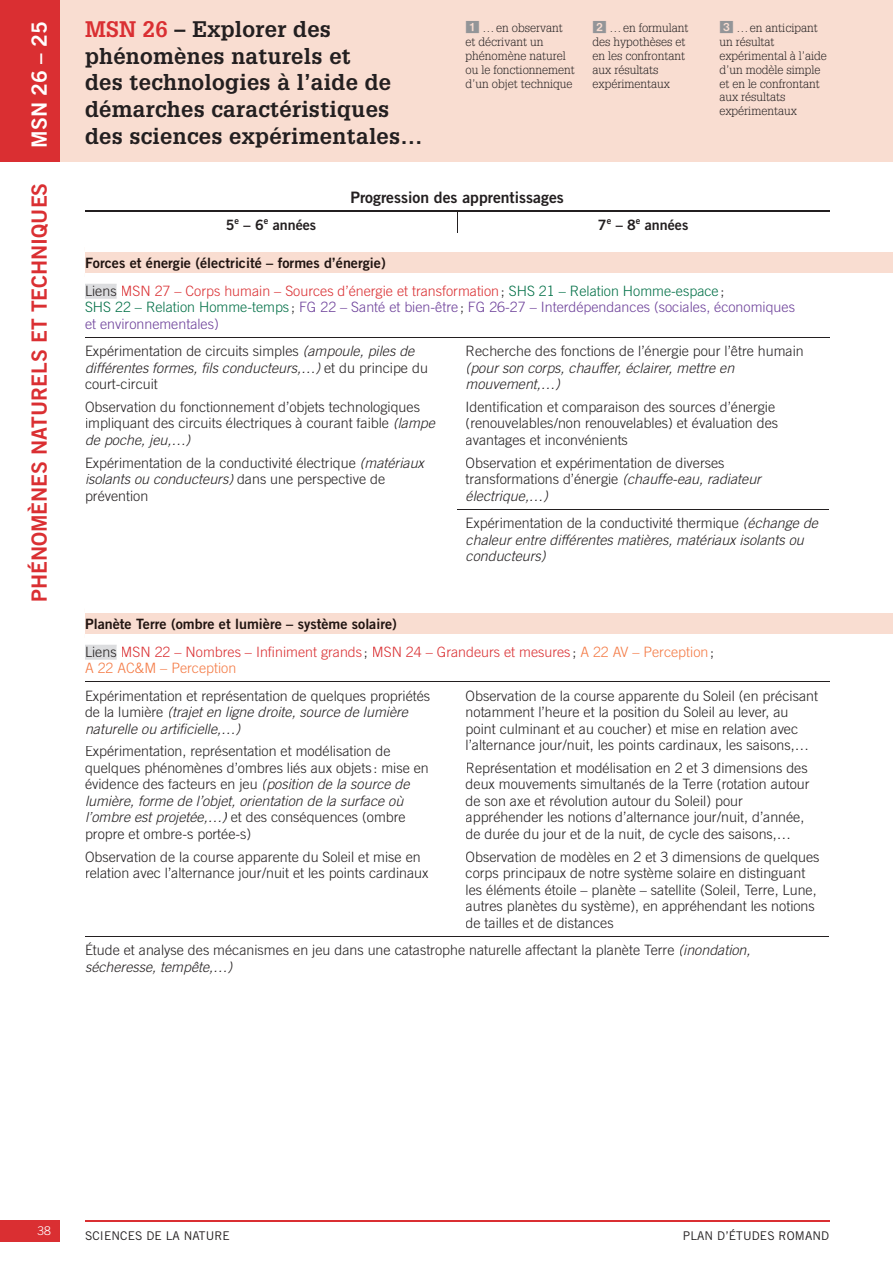
<style>
.page{position:relative;width:893px;height:1263px;background:#fff}
.page>*{position:absolute;margin:0;border:0;box-sizing:border-box;transform-origin:0 0}
.t1{font:700 22.05px/26.7px "Glypha LT Std";letter-spacing:.015em;color:#231f20}
.t2{font:21px "Trade Gothic LT Std Bd 2";color:#da2f32}
.t3{font:21px "Trade Gothic LT Std Bd 2";color:#fff}
.t4{font:15.75px "Trade Gothic LT Std Bd 2";color:#231f20}
.t5{font:300 14.25px/16.5px "Trade Gothic LT Std";color:#231f20}
.t6{font:300 14.25px/16.5px "Trade Gothic LT Std";color:#6c3f99}
.t7{font:italic 300 14.25px/16.5px "Trade Gothic LT Std";color:#231f20}
.t8{font:300 14.25px/16.5px "Trade Gothic LT Std";color:#da2f32}
.t9{font:14.25px "Trade Gothic LT Std Bd 2";color:#201411}
.t10{font:14.25px "Trade Gothic LT Std Bd 2";color:#231f20}
.t11{font:300 12px/13.8px "Glypha LT Std";color:#231f20}
.t12{font:12px "Trade Gothic LT Std";letter-spacing:.01em;color:#231f20}
.t13{font:300 12px "Trade Gothic LT Std";color:#fff}
.s1{color:#da2f32}
.s2{font-family:"PER pastilles";font-weight:400;font-size:14.25px;color:#939598}
.s3{color:#231f20}
.s4{color:#006f46}
.s5{font-style:italic}
.s6{font-style:normal}
.s7{color:#f47943}
</style>
<div class="page">
<hr style="left:85px;top:1220px;width:744px;height:1px;background:#da2f32">
<div style="left:0;top:1220px;width:59px;height:22px;background:#da2f32"></div>
<div style="left:59px;top:0;width:834px;height:162px;background:#f9ddd1"></div>
<div style="left:0;top:0;width:59px;height:162px;background:#da2f32"></div>
<svg style="left:85px;top:252px;width:808px;height:382px"></svg>
<hr style="left:457px;top:509px;width:372px;height:1px;background:#231f20">
<hr style="left:85px;top:936px;width:744px;height:1px;background:#231f20">
<div style="left:829px;top:273px;width:64px;height:8px;background:#fff"></div>
<hr style="left:829px;top:337px;width:64px;height:1px;background:#fff">
<hr style="left:829px;top:509px;width:64px;height:1px;background:#fff">
<div style="left:829px;top:605px;width:64px;height:7px;background:#fff"></div>
<div style="left:85px;top:273px;width:372px;height:8px;background:#fff"></div>
<div style="left:457px;top:273px;width:372px;height:8px;background:#fff"></div>
<hr style="left:85px;top:337px;width:744px;height:1px;background:#231f20">
<div style="left:85px;top:605px;width:372px;height:7px;background:#fff"></div>
<div style="left:457px;top:605px;width:372px;height:7px;background:#fff"></div>
<hr style="left:85px;top:681px;width:744px;height:1px;background:#231f20">
<hr style="left:85px;top:211px;width:372px;height:1px;background:#231f20">
<hr style="left:457px;top:211px;width:372px;height:1px;background:#231f20">
<div style="left:85px;top:258px;width:301px;height:13px;background:#f9ddd1"></div>
<svg style="left:85px;top:284px;width:32px;height:15px"></svg>
<div style="left:86px;top:285px;width:30px;height:11px;background:#dcdddf"></div>
<div style="left:85px;top:619px;width:312px;height:13px;background:#f9ddd1"></div>
<svg style="left:85px;top:645px;width:32px;height:15px"></svg>
<div style="left:86px;top:646px;width:30px;height:11px;background:#dcdddf"></div>
<svg style="left:457px;top:212px;width:1px;height:21px"></svg>
<h1 class="t1" style="left:85px;top:18px;width:339px"><span class="s1">MSN 26</span> – Explorer des phénomènes naturels et<br>des technologies à l’aide de démarches caractéristiques des sciences expérimentales…</h1>
<p class="t11" style="left:592px;top:22px;width:97px"><span class="s2">2</span> … en formulant des hypothèses et en les confrontant aux résultats expérimentaux</p>
<p class="t11" style="left:719px;top:22px;width:109px"><span class="s2">3</span> … en anticipant un résultat expérimental à l’aide d’un modèle simple et en le confrontant aux résultats expérimentaux</p>
<p class="t11" style="left:466px;top:22px;width:111px"><span class="s2">1</span> … en observant et décrivant un phénomène naturel ou le fonctionnement d’un objet technique</p>
<h2 class="t3" style="left:32px;top:148px;width:128px;rotate:-90deg">MSN 26 – 25</h2>
<h2 class="t2" style="left:32px;top:602px;width:421px;rotate:-90deg">PHÉNOMÈNES NATURELS ET TECHNIQUES</h2>
<p class="t4" style="left:350px;top:191px;width:215px">Progression des apprentissages</p>
<p class="t10" style="left:226px;top:220px;width:92px">5<sup>e</sup> – 6<sup>e</sup> années</p>
<p class="t10" style="left:598px;top:220px;width:92px">7<sup>e</sup> – 8<sup>e</sup> années</p>
<p class="t9" style="left:85px;top:258px;width:302px">Forces et énergie (électricité – formes d’énergie)</p>
<p class="t6" style="left:85px;top:284px;width:711px"><span class="s3">Liens</span> <span class="s1">MSN 27 – Corps humain – Sources d’énergie et transformation</span><span class="s3">;</span> <span class="s4">SHS 21 – Relation Homme-espace</span><span class="s3">;<br></span><span class="s4">SHS 22 – Relation Homme-temps</span> <span class="s3">;</span> FG 22 – Santé et bien-être<span class="s3">;</span> FG 26-27 – Interdépendances (sociales, économiques et environnementales)</p>
<p class="t5" style="left:85px;top:344px;width:344px">Expérimentation de circuits simples <span class="s5">(ampoule, piles de différentes formes, fils conducteurs,…)</span> et du principe du court-circuit</p>
<p class="t5" style="left:85px;top:400px;width:351px">Observation du fonctionnement d’objets technologiques impliquant des circuits électriques à courant faible <span class="s5">(lampe de poche, jeu,…)</span></p>
<p class="t5" style="left:85px;top:456px;width:340px">Expérimentation de la conductivité électrique <span class="s5">(matériaux isolants ou conducteurs)</span> dans une perspective de prévention</p>
<p class="t5" style="left:466px;top:344px;width:340px">Recherche des fonctions de l’énergie pour l’être humain</p>
<p class="t7" style="left:466px;top:360px;width:270px">(pour son corps, chauffer, éclairer, mettre en mouvement,…)</p>
<p class="t5" style="left:466px;top:400px;width:314px">Identification et comparaison des sources d’énergie (renouvelables /non renouvelables) et évaluation des avantages et inconvénients</p>
<p class="t5" style="left:466px;top:456px;width:297px">Observation et expérimentation de diverses transformations d’énergie <span class="s5">(chauffe-eau, radiateur électrique,…)</span></p>
<p class="t7" style="left:466px;top:516px;width:354px"><span class="s6">Expérimentation de la conductivité thermique</span> (échange de chaleur entre différentes matières, matériaux isolants ou conducteurs)</p>
<p class="t9" style="left:85px;top:619px;width:313px">Planète Terre (ombre et lumière – système solaire)</p>
<p class="t8" style="left:85px;top:645px;width:631px"><span class="s3">Liens</span> MSN 22 – Nombres – Infiniment grands <span class="s3">;</span> MSN 24 – Grandeurs et mesures <span class="s3">;</span> <span class="s7">A 22 AV – Perception</span><span class="s3">;<br></span><span class="s7">A 22 AC&amp;M – Perception</span></p>
<p class="t5" style="left:85px;top:688px;width:347px">Expérimentation et représentation de quelques propriétés de la lumière <span class="s5">(trajet en ligne droite, source de lumière naturelle ou artificielle,…)</span></p>
<p class="t5" style="left:85px;top:744px;width:345px">Expérimentation, représentation et modélisation de quelques phénomènes d’ombres liés aux objets : mise en évidence des facteurs en jeu <span class="s5">(position de la source de lumière, forme de l’objet, orientation de la surface où l’ombre est projetée,…)</span> et des conséquences (ombre propre et ombre-s portée-s)</p>
<p class="t5" style="left:85px;top:850px;width:345px">Observation de la course apparente du Soleil et mise en relation avec l’alternance jour /nuit et les points cardinaux</p>
<p class="t5" style="left:466px;top:688px;width:354px">Observation de la course apparente du Soleil (en précisant notamment l’heure et la position du Soleil au lever, au point culminant et au coucher) et mise en relation avec l’alternance jour /nuit, les points cardinaux, les saisons,…</p>
<p class="t5" style="left:466px;top:761px;width:345px">Représentation et modélisation en 2 et 3 dimensions des deux mouvements simultanés de la Terre (rotation autour de son axe et révolution autour du Soleil) pour appréhender les notions d’alternance jour /nuit, d’année, de durée du jour et de la nuit, de cycle des saisons,…</p>
<p class="t5" style="left:466px;top:850px;width:355px">Observation de modèles en 2 et 3 dimensions de quelques corps principaux de notre système solaire en distinguant les éléments étoile – planète – satellite (Soleil, Terre, Lune, autres planètes du système), en appréhendant les notions de tailles et de distances</p>
<p class="t5" style="left:85px;top:943px;width:667px">Étude et analyse des mécanismes en jeu dans une catastrophe naturelle affectant la planète Terre <span class="s5">(inondation, sécheresse, tempête,…)</span></p>
<p class="t13" style="left:38px;top:1227px;width:15px">38</p>
<p class="t12" style="left:85px;top:1231px;width:146px">SCIENCES DE LA NATURE</p>
<p class="t12" style="left:683px;top:1231px;width:148px">PLAN D’ÉTUDES ROMAND</p>
</div>
